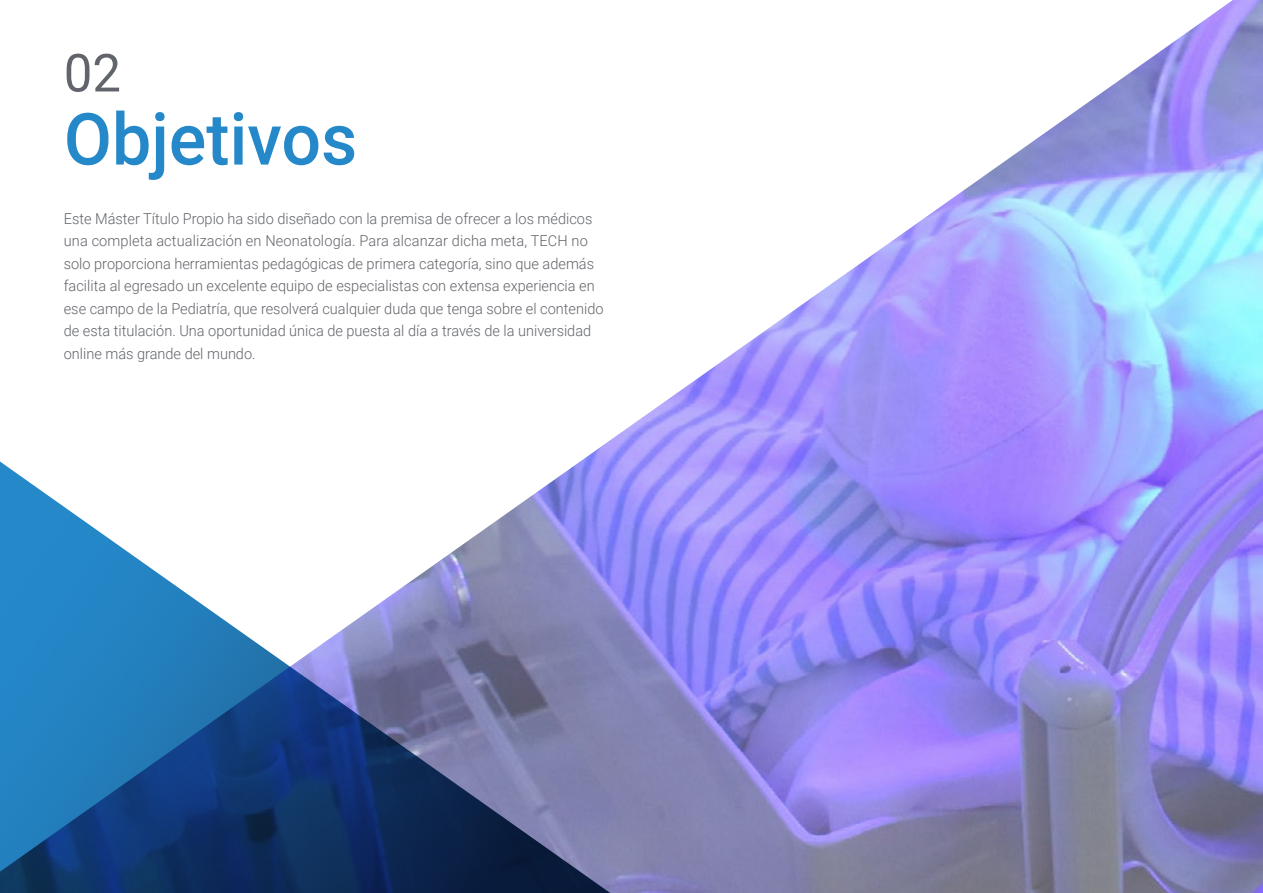
<style>
.page{position:relative;width:1263px;height:893px;background:#fff}
.page>*{position:absolute;margin:0;border:0;box-sizing:border-box;transform-origin:0 0}
.t1{font:500 72px "Roboto";color:#2488c9}
.t2{font:52.5px "Roboto";color:#61646a}
.t3{font:300 15px/22.5px "Roboto";color:#61646a}
</style>
<div class="page">
<img style="left:602px;top:0;width:661px;height:893px">
<svg style="left:0;top:446px;width:640px;height:447px"></svg>
<h2 class="t2" style="left:64px;top:36px;width:59px">02</h2>
<h1 class="t1" style="left:64px;top:89px;width:295px">Objetivos</h1>
<p class="t3" style="left:64px;top:207px;width:541px">Este Máster Título Propio ha sido diseñado con la premisa de ofrecer a los médicos una completa actualización en Neonatología. Para alcanzar dicha meta, TECH no solo proporciona herramientas pedagógicas de primera categoría, sino que además facilita al egresado un excelente equipo de especialistas con extensa experiencia en ese campo de la Pediatría, que resolverá cualquier duda que tenga sobre el contenido de esta titulación. Una oportunidad única de puesta al día a través de la universidad online más grande del mundo.</p>
</div>
